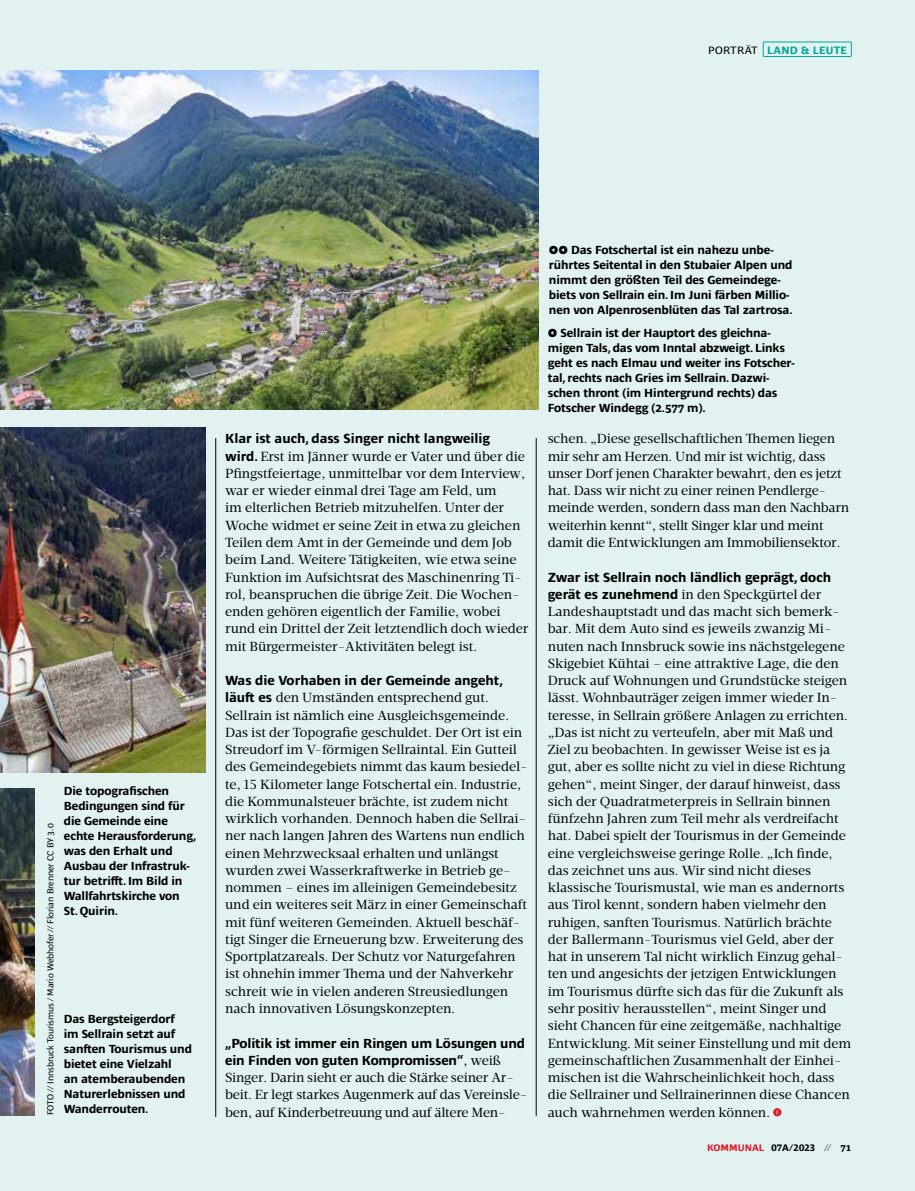
<style>
.page{position:relative;width:915px;height:1191px;background:#fff}
.page>*{position:absolute;margin:0;border:0;box-sizing:border-box;transform-origin:0 0}
.t1{font:13.5px/17.2px "Velino Text";letter-spacing:-.005em;color:#000}
.t2{font:700 13.5px/17.2px "Ardoise Ptf";color:#000}
.t3{font:700 12px/15px "Ardoise Ptf";letter-spacing:-.01em;color:#000}
.t4{font:700 10.95px "Ardoise Ptf";letter-spacing:.02em;color:#00a699}
.t5{font:10.95px "Ardoise Ptf";letter-spacing:.03em;color:#000;scale:1.04 1}
.t6{font:700 9.75px "Ardoise Ptf";letter-spacing:.005em;color:#000}
.t7{font:9px "Ardoise Ptf";letter-spacing:-.01em;color:#000}
.s1{font-family:"Ardoise Ptf";font-weight:700}
.s2{font-family:"Velino Text";font-weight:400}
.s3{color:#db1c28}
.s4{font-weight:300}
</style>
<div class="page">
<div style="left:0;top:0;width:914px;height:1191px;background:#e1f2f0"></div>
<hr style="left:535px;top:438px;width:1px;height:677px;background:#000">
<svg style="left:772px;top:1108px;width:9px;height:8px"></svg>
<svg style="left:775px;top:1110px;width:3px;height:4px"></svg>
<img style="left:0;top:427px;width:206px;height:345px">
<img style="left:0;top:70px;width:538px;height:340px">
<img style="left:0;top:788px;width:34px;height:327px">
<hr style="left:215px;top:438px;width:1px;height:678px;background:#000">
<div style="left:762px;top:42px;width:89px;height:15px;border:1px solid #00a699"></div>
<p class="t5" style="left:707px;top:42px;width:49px">PORTRÄT</p>
<p class="t4" style="left:767px;top:42px;width:81px">LAND &amp; LEUTE</p>
<p class="t7" style="left:44px;top:1115px;width:293px;rotate:-90deg">FOTO // Innsbruck Tourismus / Mario Webhofer // Florian Brenner CC BY 3.0</p>
<p class="t3" style="left:64px;top:782px;width:134px">Die topografischen<br>Bedingungen sind für die Gemeinde eine echte Herausforderung, was den Erhalt und<br>Ausbau der Infrastruk&shy;tur betrifft. Im Bild in<br>Wallfahrtskirche von<br>St. Quirin.</p>
<p class="t3" style="left:64px;top:1010px;width:130px">Das Bergsteigerdorf im Sellrain setzt auf sanften Tourismus und bietet eine Vielzahl<br>an atemberaubenden<br>Naturerlebnissen und</p>
<p class="t3" style="left:64px;top:1100px;width:86px">Wanderrouten.</p>
<p class="t2" style="left:225px;top:429px;width:266px">Klar ist auch, dass Singer nicht langweilig</p>
<p class="t1" style="left:225px;top:447px;width:305px"><span class="s1">wird.</span> Erst im Jänner wurde er Vater und über die Pfingstfeiertage, unmittelbar vor dem Interview, war er wieder einmal drei Tage am Feld, um<br>im elterlichen Betrieb mitzuhelfen. Unter der Woche widmet er seine Zeit in etwa zu gleichen Teilen dem Amt in der Gemeinde und dem Job beim Land. Weitere Tätigkeiten, wie etwa seine Funktion im Aufsichtsrat des Maschinenring Ti&shy;rol, beanspruchen die übrige Zeit. Die Wochen&shy;enden gehören eigentlich der Familie, wobei rund ein Drittel der Zeit letztendlich doch wieder mit Bürgermeister-Aktivitäten belegt ist.</p>
<p class="t2" style="left:225px;top:670px;width:279px">Was die Vorhaben in der Gemeinde angeht,</p>
<p class="t1" style="left:225px;top:689px;width:304px"><span class="s1">läuft es</span> den Umständen entsprechend gut.<br>Sellrain ist nämlich eine Ausgleichsgemeinde.<br>Das ist der Topografie geschuldet. Der Ort ist ein Streudorf im V-förmigen Sellraintal. Ein Gutteil des Gemeindegebiets nimmt das kaum besiedel&shy;te, 15 Kilometer lange Fotschertal ein. Industrie, die Kommunalsteuer brächte, ist zudem nicht wirklich vorhanden. Dennoch haben die Sellrai&shy;ner nach langen Jahren des Wartens nun endlich einen Mehrzwecksaal erhalten und unlängst wurden zwei Wasserkraftwerke in Betrieb ge&shy;nommen – eines im alleinigen Gemeindebesitz und ein weiteres seit März in einer Gemeinschaft mit fünf weiteren Gemeinden. Aktuell beschäf&shy;tigt Singer die Erneuerung bzw. Erweiterung des Sportplatzareals. Der Schutz vor Naturgefahren ist ohnehin immer Thema und der Nahverkehr schreit wie in vielen anderen Streusiedlungen nach innovativen Lösungskonzepten.</p>
<p class="t2" style="left:225px;top:1033px;width:301px">„Politik ist immer ein Ringen um Lösungen und ein Finden von guten Kompromissen“<span class="s2">, weiß</span></p>
<p class="t1" style="left:225px;top:1069px;width:303px">Singer. Darin sieht er auch die Stärke seiner Ar&shy;beit. Er legt starkes Augenmerk auf das Vereinsle&shy;ben, auf Kinderbetreuung und auf ältere Men-</p>
<p class="t3" style="left:549px;top:241px;width:245px">≥≥ Das Fotschertal ist ein nahezu unbe&shy;rührtes Seitental in den Stubaier Alpen und nimmt den größten Teil des Gemeindege&shy;biets von Sellrain ein. Im Juni färben Millio&shy;nen von Alpenrosenblüten das Tal zartrosa.</p>
<p class="t3" style="left:547px;top:324px;width:248px">≥ Sellrain ist der Hauptort des gleichna&shy;migen Tals, das vom Inntal abzweigt. Links geht es nach Elmau und weiter ins Fotscher&shy;tal, rechts nach Gries im Sellrain. Dazwi&shy;schen thront (im Hintergrund rechts) das Fotscher Windegg (2.577 m).</p>
<p class="t1" style="left:547px;top:430px;width:303px">schen. „Diese gesellschaftlichen Themen liegen mir sehr am Herzen. Und mir ist wichtig, dass unser Dorf jenen Charakter bewahrt, den es jetzt hat. Dass wir nicht zu einer reinen Pendlerge&shy;meinde werden, sondern dass man den Nachbarn weiterhin kennt“, stellt Singer klar und meint damit die Entwicklungen am Immobiliensektor.</p>
<p class="t2" style="left:547px;top:567px;width:285px">Zwar ist Sellrain noch ländlich geprägt, doch</p>
<p class="t1" style="left:547px;top:585px;width:305px"><span class="s1">gerät es zunehmend</span> in den Speckgürtel der Landeshauptstadt und das macht sich bemerk&shy;bar. Mit dem Auto sind es jeweils zwanzig Mi&shy;nuten nach Innsbruck sowie ins nächstgelegene Skigebiet Kühtai – eine attraktive Lage, die den Druck auf Wohnungen und Grundstücke steigen lässt. Wohnbauträger zeigen immer wieder In&shy;teresse, in Sellrain größere Anlagen zu errichten. „Das ist nicht zu verteufeln, aber mit Maß und Ziel zu beobachten. In gewisser Weise ist es ja gut, aber es sollte nicht zu viel in diese Richtung gehen“, meint Singer, der darauf hinweist, dass sich der Quadratmeterpreis in Sellrain binnen fünfzehn Jahren zum Teil mehr als verdreifacht hat. Dabei spielt der Tourismus in der Gemeinde eine vergleichsweise geringe Rolle. „Ich finde, das zeichnet uns aus. Wir sind nicht dieses klassische Tourismustal, wie man es andernorts aus Tirol kennt, sondern haben vielmehr den ruhigen, sanften Tourismus. Natürlich brächte der Ballermann-Tourismus viel Geld, aber der hat in unserem Tal nicht wirklich Einzug gehal&shy;ten und angesichts der jetzigen Entwicklungen im Tourismus dürfte sich das für die Zukunft als sehr positiv herausstellen“, meint Singer und sieht Chancen für eine zeitgemäße, nachhaltige Entwicklung. Mit seiner Einstellung und mit dem gemeinschaftlichen Zusammenhalt der Einhei&shy;mischen ist die Wahrscheinlichkeit hoch, dass die Sellrainer und Sellrainerinnen diese Chancen auch wahrnehmen werden können.</p>
<p class="t6" style="left:707px;top:1140px;width:145px"><span class="s3">KOMMUNAL</span> 07A/2023 <span class="s4">//</span> 71</p>
</div>
